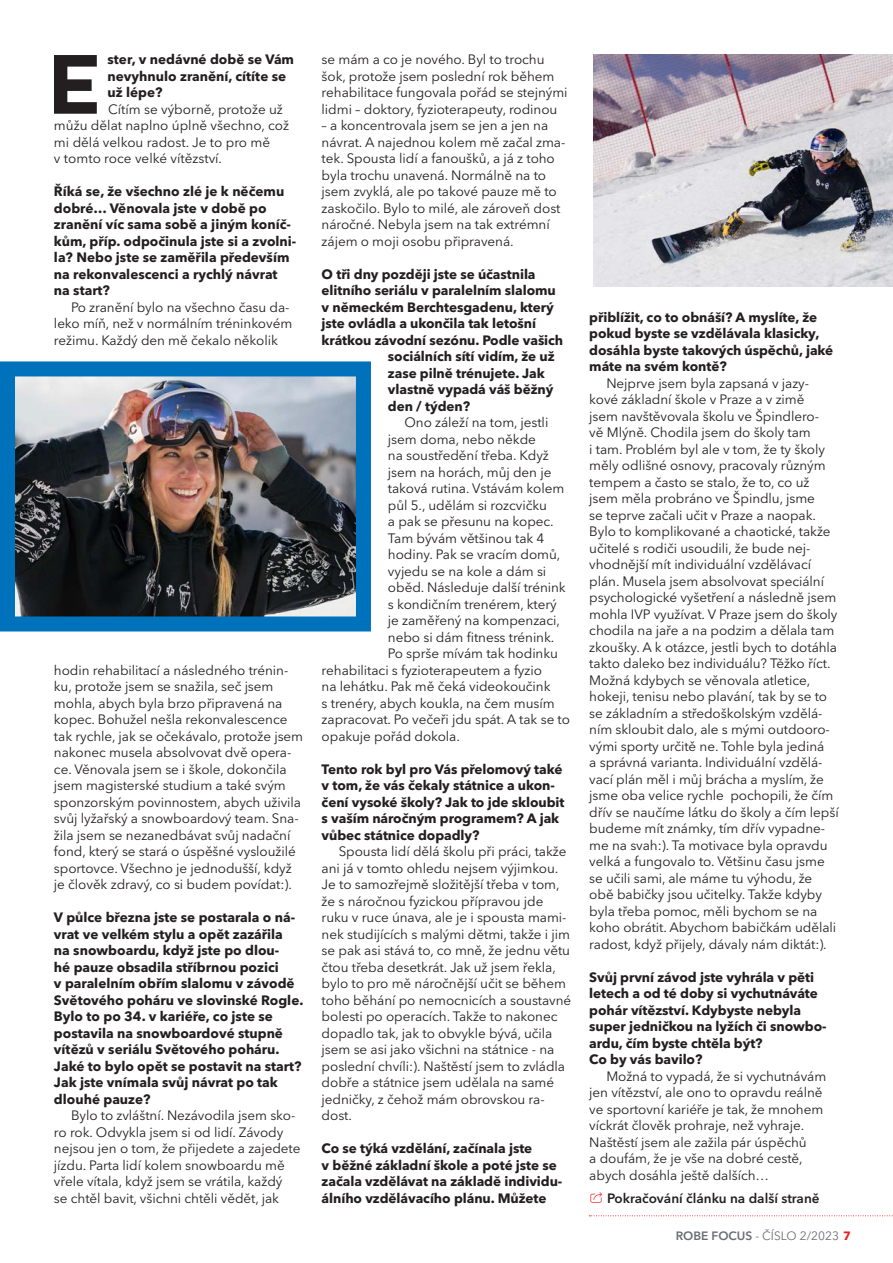
<style>
.page{position:relative;width:893px;height:1263px;background:#fff}
.page>*{position:absolute;margin:0;border:0;box-sizing:border-box;transform-origin:0 0}
.t1{font:800 86.25px "Mollen";color:#231f20}
.t2{font:13.5px/16.5px "Avenir Next LT Pro";letter-spacing:-.005em;color:#231f20}
.t3{font:700 13.5px/16.5px "Avenir Next LT Pro";letter-spacing:-.005em;color:#231f20}
.t4{font:600 13.5px "Avenir Next LT Pro";color:#231f20}
.t5{font:12px "Avenir Next LT Pro";color:#6c6d70}
.s1{font-weight:600}
.s2{font-weight:700;color:#ee1d23}
</style>
<div class="page">
<svg style="left:589px;top:1215px;width:304px;height:1px"></svg>
<img style="left:594px;top:54px;width:299px;height:232px">
<img style="left:16px;top:377px;width:339px;height:238px">
<div style="left:0;top:361px;width:371px;height:270px;border:15px solid #0072bc"></div>
<h1 class="t1" style="left:49px;top:35px;width:52px">E</h1>
<p class="t3" style="left:108px;top:51px;width:188px">ster, v nedávné době se Vám nevyhnulo zranění, cítíte se už lépe?</p>
<p class="t2" style="left:54px;top:101px;width:236px;text-indent:54px">Cítím se výborně, protože už můžu dělat naplno úplně všechno, což mi dělá velkou radost. Je to pro mě<br>v tomto roce velké vítězství.</p>
<p class="t3" style="left:54px;top:183px;width:244px">Říká se, že všechno zlé je k něčemu dobré… Věnovala jste v době po zranění víc sama sobě a jiným koníč&shy;kům, příp. odpočinula jste si a zvolni&shy;la? Nebo jste se zaměřila především na rekonvalescenci a rychlý návrat na start?</p>
<p class="t2" style="left:54px;top:299px;width:240px;text-indent:17px">Po zranění bylo na všechno času da&shy;leko míň, než v normálním tréninkovém režimu. Každý den mě čekalo několik</p>
<p class="t2" style="left:54px;top:662px;width:251px">hodin rehabilitací a následného trénin&shy;ku, protože jsem se snažila, seč jsem mohla, abych byla brzo připravená na kopec. Bohužel nešla rekonvalescence tak rychle, jak se očekávalo, protože jsem nakonec musela absolvovat dvě opera&shy;ce. Věnovala jsem se i škole, dokončila jsem magisterské studium a také svým sponzorským povinnostem, abych uživila svůj lyžařský a snowboardový team. Sna&shy;žila jsem se nezanedbávat svůj nadační fond, který se stará o úspěšné vysloužilé sportovce. Všechno je jednodušší, když je člověk zdravý, co si budem povídat:).</p>
<p class="t3" style="left:54px;top:909px;width:251px">V půlce března jste se postarala o ná&shy;vrat ve velkém stylu a opět zazářila<br>na snowboardu, když jste po dlou-<br>hé pauze obsadila stříbrnou pozici<br>v paralelním obřím slalomu v závodě Světového poháru ve slovinské Rogle.<br>Bylo to po 34. v kariéře, co jste se postavila na snowboardové stupně vítězů v seriálu Světového poháru.<br>Jaké to bylo opět se postavit na start?<br>Jak jste vnímala svůj návrat po tak dlouhé pauze?</p>
<p class="t2" style="left:54px;top:1107px;width:248px;text-indent:17px">Bylo to zvláštní. Nezávodila jsem sko&shy;ro rok. Odvykla jsem si od lidí. Závody nejsou jen o tom, že přijedete a zajedete jízdu. Parta lidí kolem snowboardu mě vřele vítala, když jsem se vrátila, každý<br>se chtěl bavit, všichni chtěli vědět, jak</p>
<p class="t2" style="left:322px;top:51px;width:248px">se mám a co je nového. Byl to trochu šok, protože jsem poslední rok během rehabilitace fungovala pořád se stejnými lidmi – doktory, fyzioterapeuty, rodinou</p>
<p class="t2" style="left:322px;top:117px;width:245px">– a koncentrovala jsem se jen a jen na návrat. A najednou kolem mě začal zma&shy;tek. Spousta lidí a fanoušků, a já z toho byla trochu unavená. Normálně na to jsem zvyklá, ale po takové pauze mě to zaskočilo. Bylo to milé, ale zároveň dost náročné. Nebyla jsem na tak extrémní zájem o moji osobu připravená.</p>
<p class="t3" style="left:322px;top:265px;width:215px">O tři dny později jste se účastnila</p>
<p class="t3" style="left:322px;top:282px;width:236px">elitního seriálu v paralelním slalomu</p>
<p class="t3" style="left:322px;top:298px;width:234px">v německém Berchtesgadenu, který</p>
<p class="t3" style="left:322px;top:315px;width:216px">jste ovládla a ukončila tak letošní</p>
<p class="t3" style="left:322px;top:331px;width:243px">krátkou závodní sezónu. Podle vašich</p>
<p class="t3" style="left:388px;top:348px;width:168px">sociálních sítí vidím, že už</p>
<p class="t3" style="left:388px;top:364px;width:158px">zase pilně trénujete. Jak</p>
<p class="t3" style="left:388px;top:381px;width:167px">vlastně vypadá váš běžný</p>
<p class="t3" style="left:388px;top:397px;width:84px">den / týden?</p>
<p class="t2" style="left:404px;top:414px;width:145px">Ono záleží na tom, jestli</p>
<p class="t2" style="left:388px;top:430px;width:150px">jsem doma, nebo někde</p>
<p class="t2" style="left:388px;top:447px;width:162px">na soustředění třeba. Když</p>
<p class="t2" style="left:388px;top:463px;width:165px">jsem na horách, můj den je</p>
<p class="t2" style="left:388px;top:480px;width:178px">taková rutina. Vstávám kolem</p>
<p class="t2" style="left:388px;top:496px;width:160px">půl 5., udělám si rozcvičku</p>
<p class="t2" style="left:388px;top:513px;width:167px">a pak se přesunu na kopec.</p>
<p class="t2" style="left:388px;top:529px;width:158px">Tam bývám většinou tak 4</p>
<p class="t2" style="left:388px;top:546px;width:174px">hodiny. Pak se vracím domů,</p>
<p class="t2" style="left:388px;top:562px;width:160px">vyjedu se na kole a dám si</p>
<p class="t2" style="left:388px;top:579px;width:179px">oběd. Následuje další trénink</p>
<p class="t2" style="left:388px;top:595px;width:170px">s kondičním trenérem, který</p>
<p class="t2" style="left:388px;top:612px;width:173px">je zaměřený na kompenzaci,</p>
<p class="t2" style="left:388px;top:628px;width:168px">nebo si dám fitness trénink.</p>
<p class="t2" style="left:388px;top:645px;width:171px">Po sprše mívám tak hodinku</p>
<p class="t2" style="left:322px;top:661px;width:222px">rehabilitaci s fyzioterapeutem a fyzio</p>
<p class="t2" style="left:322px;top:678px;width:230px">na lehátku. Pak mě čeká videokoučink</p>
<p class="t2" style="left:322px;top:694px;width:234px">s trenéry, abych koukla, na čem musím</p>
<p class="t2" style="left:322px;top:711px;width:250px">zapracovat. Po večeři jdu spát. A tak se to</p>
<p class="t2" style="left:322px;top:727px;width:140px">opakuje pořád dokola.</p>
<p class="t3" style="left:322px;top:760px;width:244px">Tento rok byl pro Vás přelomový také v tom, že vás čekaly státnice a ukon&shy;čení vysoké školy? Jak to jde skloubit s vaším náročným programem? A jak vůbec státnice dopadly?</p>
<p class="t2" style="left:322px;top:843px;width:251px;text-indent:17px">Spousta lidí dělá školu při práci, takže ani já v tomto ohledu nejsem výjimkou.<br>Je to samozřejmě složitější třeba v tom, že s náročnou fyzickou přípravou jde ruku v ruce únava, ale je i spousta mami&shy;nek studijících s malými dětmi, takže i jim se pak asi stává to, co mně, že jednu větu čtou třeba desetkrát. Jak už jsem řekla, bylo to pro mě náročnější učit se během toho běhání po nemocnicích a soustavné bolesti po operacích. Takže to nakonec dopadlo tak, jak to obvykle bývá, učila jsem se asi jako všichni na státnice - na poslední chvíli:). Naštěstí jsem to zvládla dobře a státnice jsem udělala na samé jedničky, z čehož mám obrovskou ra&shy;dost.</p>
<p class="t3" style="left:322px;top:1140px;width:242px">Co se týká vzdělání, začínala jste<br>v běžné základní škole a poté jste se začala vzdělávat na základě individu&shy;álního vzdělávacího plánu. Můžete</p>
<p class="t3" style="left:589px;top:309px;width:246px">přiblížit, co to obnáší? A myslíte, že pokud byste se vzdělávala klasicky, dosáhla byste takových úspěchů, jaké máte na svém kontě?</p>
<p class="t2" style="left:589px;top:375px;width:251px;text-indent:17px">Nejprve jsem byla zapsaná v jazy&shy;kové základní škole v Praze a v zimě<br>jsem navštěvovala školu ve Špindlero-<br>vě Mlýně. Chodila jsem do školy tam<br>i tam. Problém byl ale v tom, že ty školy měly odlišné osnovy, pracovaly různým tempem a často se stalo, že to, co už jsem měla probráno ve Špindlu, jsme<br>se teprve začali učit v Praze a naopak.<br>Bylo to komplikované a chaotické, takže učitelé s rodiči usoudili, že bude nej&shy;vhodnější mít individuální vzdělávací plán. Musela jsem absolvovat speciální psychologické vyšetření a následně jsem mohla IVP využívat. V Praze jsem do školy chodila na jaře a na podzim a dělala tam zkoušky. A k otázce, jestli bych to dotáhla takto daleko bez individuálu? Těžko říct.<br>Možná kdybych se věnovala atletice, hokeji, tenisu nebo plavání, tak by se to se základním a středoškolským vzdělá&shy;ním skloubit dalo, ale s mými outdooro&shy;vými sporty určitě ne. Tohle byla jediná<br>a správná varianta. Individuální vzdělá&shy;vací plán měl i můj brácha a myslím, že jsme oba velice rychle pochopili, že čím dřív se naučíme látku do školy a čím lepší budeme mít známky, tím dřív vypadne&shy;me na svah:). Ta motivace byla opravdu velká a fungovalo to. Většinu času jsme se učili sami, ale máme tu výhodu, že obě babičky jsou učitelky. Takže kdyby byla třeba pomoc, měli bychom se na koho obrátit. Abychom babičkám udělali radost, když přijely, dávaly nám diktát:).</p>
<p class="t3" style="left:589px;top:968px;width:239px">Svůj první závod jste vyhrála v pěti letech a od té doby si vychutnáváte pohár vítězství. Kdybyste nebyla super jedničkou na lyžích či snowbo&shy;ardu, čím byste chtěla být?<br>Co by vás bavilo?</p>
<p class="t2" style="left:589px;top:1068px;width:239px;text-indent:17px">Možná to vypadá, že si vychutnávám jen vítězství, ale ono to opravdu reálně ve sportovní kariéře je tak, že mnohem víckrát člověk prohraje, než vyhraje.<br>Naštěstí jsem ale zažila pár úspěchů<br>a doufám, že je vše na dobré cestě, abych dosáhla ještě dalších…</p>
<p class="t4" style="left:607px;top:1190px;width:214px">Pokračování článku na další straně</p>
<p class="t5" style="left:676px;top:1228px;width:177px"><span class="s1">ROBE FOCUS</span> - ČÍSLO 2/2023 <span class="s2">7</span></p>
</div>
